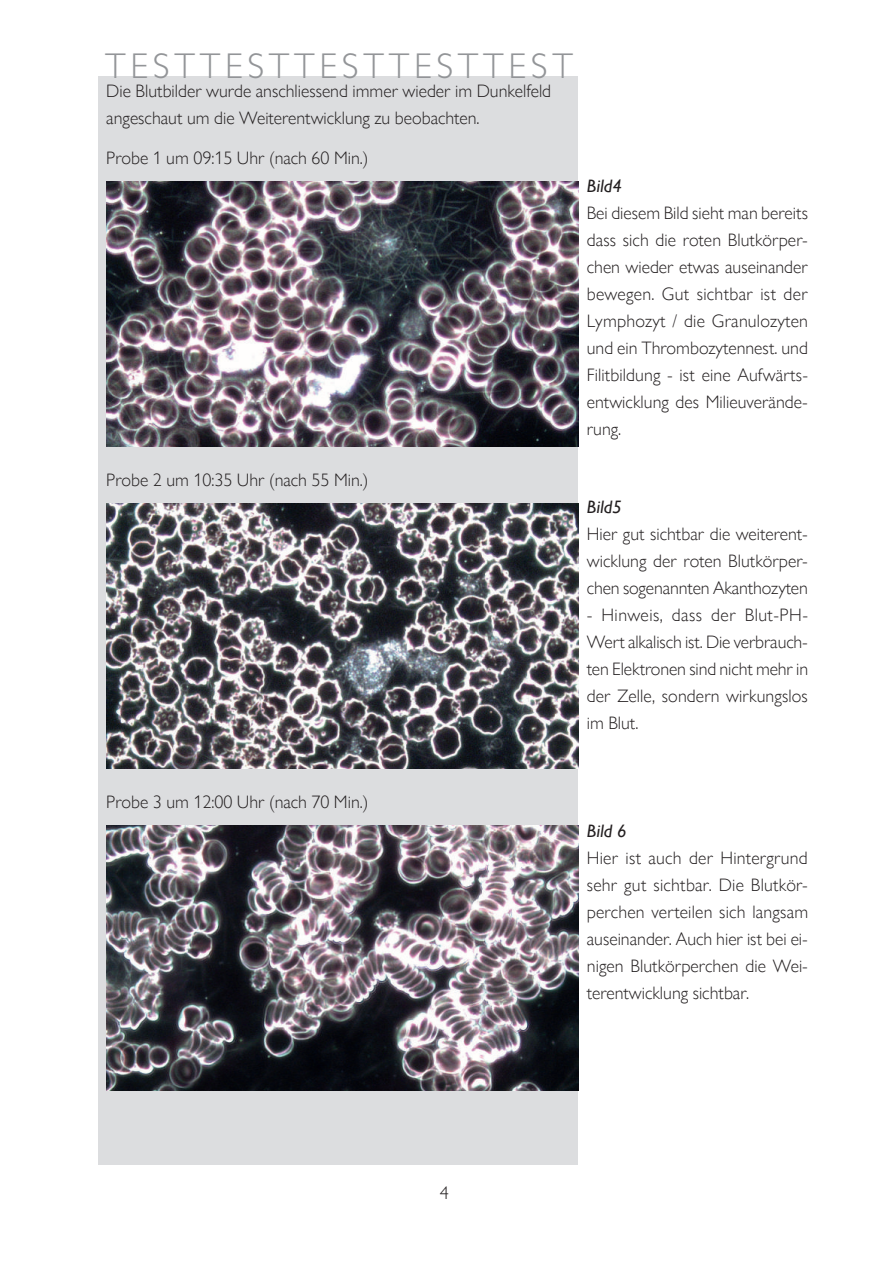
<style>
.page{position:relative;width:893px;height:1263px;background:#fff}
.page>*{position:absolute;margin:0;border:0;box-sizing:border-box;transform-origin:0 0}
.t1{font:300 36px "Gill Sans CE";letter-spacing:.13em;color:#939598}
.t2{font:300 18px/27px "Gill Sans Nova";color:#231f20;text-align:justify}
.t3{font:italic 18px "Gill Sans Nova";color:#231f20}
</style>
<div class="page">
<div style="left:98px;top:77px;width:479px;height:1088px;background:#dcdddf"></div>
<img style="left:106px;top:182px;width:472px;height:264px">
<img style="left:106px;top:503px;width:472px;height:265px">
<img style="left:106px;top:825px;width:472px;height:265px">
<h1 class="t1" style="left:105px;top:45px;width:469px">TESTTESTTESTTESTTEST</h1>
<p class="t2" style="left:106px;top:77px;width:446px">Die Blutbilder wurde anschliessend immer wieder im Dunkelfeld angeschaut um die Weiterentwicklung zu beobachten.</p>
<p class="t2" style="left:106px;top:144px;width:264px">Probe 1 um 09:15 Uhr (nach 60 Min.)</p>
<p class="t2" style="left:106px;top:466px;width:264px">Probe 2 um 10:35 Uhr (nach 55 Min.)</p>
<p class="t3" style="left:587px;top:174px;width:37px">Bild4</p>
<p class="t2" style="left:587px;top:199px;width:223px">Bei diesem Bild sieht man bereits dass sich die roten Blutkörper&shy;chen wieder etwas auseinander bewegen. Gut sichtbar ist der Lymphozyt / die Granulozyten und ein Thrombozytennest. und Filitbildung - ist eine Aufwärts&shy;entwicklung des Milieuverände&shy;rung.</p>
<p class="t3" style="left:587px;top:495px;width:37px">Bild5</p>
<p class="t2" style="left:587px;top:520px;width:223px">Hier gut sichtbar die weiterent&shy;wicklung der roten Blutkörper&shy;chen sogenannten Akanthozyten</p>
<p class="t2" style="left:587px;top:601px;width:223px">- Hinweis, dass der Blut-PH-Wert alkalisch ist. Die verbrauch&shy;ten Elektronen sind nicht mehr in der Zelle, sondern wirkungslos im Blut.</p>
<p class="t2" style="left:106px;top:788px;width:264px">Probe 3 um 12:00 Uhr (nach 70 Min.)</p>
<p class="t3" style="left:587px;top:819px;width:41px">Bild 6</p>
<p class="t2" style="left:587px;top:844px;width:223px">Hier ist auch der Hintergrund sehr gut sichtbar. Die Blutkör&shy;perchen verteilen sich langsam auseinander. Auch hier ist bei ei&shy;nigen Blutkörperchen die Wei&shy;terentwicklung sichtbar.</p>
<p class="t2" style="left:440px;top:1179px;width:10px">4</p>
</div>
